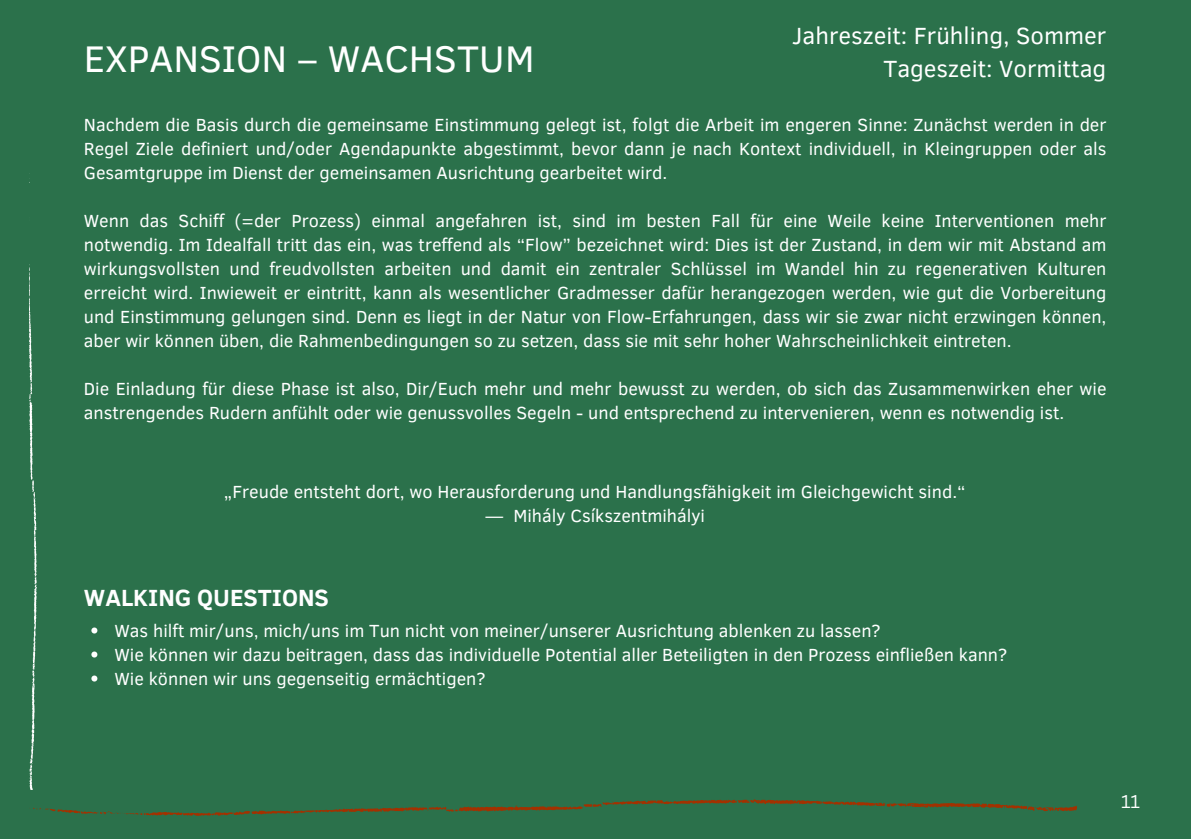
<style>
.page{position:relative;width:1191px;height:839px;background:#fff}
.page>*{position:absolute;margin:0;border:0;box-sizing:border-box;transform-origin:0 0}
.t1{font:38px "Clear Sans";color:#fff}
.t2{font:24px/33px "Clear Sans";color:#fff;text-align:right}
.t3{font:700 24px "Clear Sans";color:#fff}
.t4{font:18px/24px "Clear Sans";color:#fff;text-align:justify}
.t5{font:18px "Canva Sans";color:#fff}
</style>
<div class="page">
<div style="left:0;top:0;width:1191px;height:838px;background:#2b714b"></div>
<svg style="left:33px;top:799px;width:1043px;height:16px"></svg>
<svg style="left:29px;top:264px;width:8px;height:526px"></svg>
<svg style="left:91px;top:627px;width:6px;height:6px"></svg>
<svg style="left:91px;top:651px;width:6px;height:6px"></svg>
<svg style="left:91px;top:675px;width:6px;height:6px"></svg>
<h1 class="t1" style="left:84px;top:31px;width:452px">EXPANSION – WACHSTUM</h1>
<p class="t2" style="left:792px;top:18px;width:316px">Jahreszeit: Frühling, Sommer<br>Tageszeit: Vormittag</p>
<h3 class="t4" style="left:84px;top:111px;width:1024px">Nachdem die Basis durch die gemeinsame Einstimmung gelegt ist, folgt die Arbeit im engeren Sinne: Zunächst werden in der Regel Ziele definiert und/oder Agendapunkte abgestimmt, bevor dann je nach Kontext individuell, in Kleingruppen oder als Gesamtgruppe im Dienst der gemeinsamen Ausrichtung gearbeitet wird.</h3>
<p class="t4" style="left:84px;top:207px;width:1024px">Wenn das Schiff (=der Prozess) einmal angefahren ist, sind im besten Fall für eine Weile keine Interventionen mehr notwendig. Im Idealfall tritt das ein, was treffend als “Flow” bezeichnet wird: Dies ist der Zustand, in dem wir mit Abstand am wirkungsvollsten und freudvollsten arbeiten und damit ein zentraler Schlüssel im Wandel hin zu regenerativen Kulturen erreicht wird. Inwieweit er eintritt, kann als wesentlicher Gradmesser dafür herangezogen werden, wie gut die Vorbereitung und Einstimmung gelungen sind. Denn es liegt in der Natur von Flow-Erfahrungen, dass wir sie zwar nicht erzwingen können, aber wir können üben, die Rahmenbedingungen so zu setzen, dass sie mit sehr hoher Wahrscheinlichkeit eintreten.</p>
<p class="t4" style="left:84px;top:375px;width:1024px">Die Einladung für diese Phase ist also, Dir/Euch mehr und mehr bewusst zu werden, ob sich das Zusammenwirken eher wie anstrengendes Rudern anfühlt oder wie genussvolles Segeln - und entsprechend zu intervenieren, wenn es notwendig ist.</p>
<p class="t4" style="left:224px;top:478px;width:743px">„Freude entsteht dort, wo Herausforderung und Handlungsfähigkeit im Gleichgewicht sind.“</p>
<p class="t4" style="left:485px;top:502px;width:20px">―</p>
<p class="t4" style="left:513px;top:502px;width:193px">Mihály Csíkszentmihályi</p>
<p class="t3" style="left:84px;top:580px;width:247px">WALKING QUESTIONS</p>
<p class="t4" style="left:114px;top:617px;width:768px">Was hilft mir/uns, mich/uns im Tun nicht von meiner/unserer Ausrichtung ablenken zu lassen?</p>
<p class="t4" style="left:114px;top:641px;width:894px">Wie können wir dazu beitragen, dass das individuelle Potential aller Beteiligten in den Prozess einfließen kann?</p>
<h2 class="t4" style="left:114px;top:665px;width:373px">Wie können wir uns gegenseitig ermächtigen?</h2>
<p class="t5" style="left:1121px;top:788px;width:21px">11</p>
</div>
